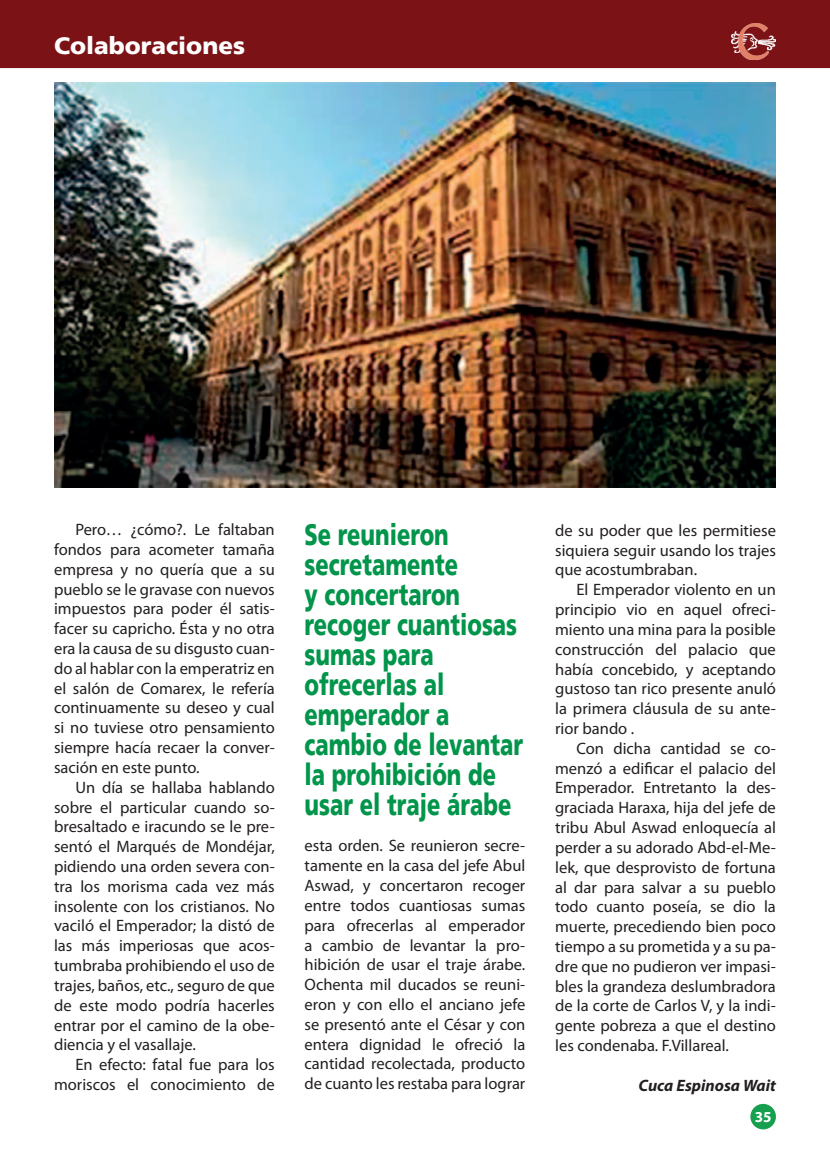
<style>
.page{position:relative;width:830px;height:1149px;background:#fff}
.page>*{position:absolute;margin:0;border:0;box-sizing:border-box;transform-origin:0 0}
.t1{font:900 30px/30px "Frutiger";color:#00954a;scale:.73 1}
.t2{font:900 24px "Frutiger";color:#fff}
.t3{font:16.5px/19.8px "Myriad Pro";color:#231f20;text-align:justify}
.t4{font:italic 700 16.5px "Myriad Pro";color:#231f20}
.t5{font:700 15.15px "Myriad Pro";color:#fff}
</style>
<div class="page">
<div style="left:0;top:0;width:829px;height:68px;background:#7b1215"></div>
<img style="left:731px;top:31px;width:44px;height:22px">
<img style="left:737px;top:23px;width:31px;height:37px">
<div style="left:750px;top:1103px;width:25px;height:25px;background:#169f4e;border-radius:50%"></div>
<img style="left:54px;top:83px;width:721px;height:404px">
<h2 class="t2" style="left:54px;top:32px;width:192px">Colaboraciones</h2>
<p class="t3" style="left:54px;top:519px;width:222px;text-indent:21px">Pero… ¿cómo?. Le faltaban fondos para acometer tamaña empresa y no quería que a su pueblo se le gravase con nuevos impuestos para poder él satis&shy;facer su capricho. Ésta y no otra era la causa de su disgusto cuan&shy;do al hablar con la emperatriz en el salón de Comarex, le refería continuamente su deseo y cual si no tuviese otro pensamiento siempre hacía recaer la conver&shy;sación en este punto.</p>
<p class="t3" style="left:54px;top:776px;width:222px;text-indent:21px">Un día se hallaba hablando sobre el particular cuando so&shy;bresaltado e iracundo se le pre&shy;sentó el Marqués de Mondéjar, pidiendo una orden severa con&shy;tra los morisma cada vez más insolente con los cristianos. No vaciló el Emperador; la distó de las más imperiosas que acos&shy;tumbraba prohibiendo el uso de trajes, baños, etc., seguro de que de este modo podría hacerles entrar por el camino de la obe&shy;diencia y el vasallaje.</p>
<p class="t3" style="left:54px;top:1054px;width:222px;text-align:right">En efecto: fatal fue para los moriscos el conocimiento de</p>
<h1 class="t1" style="left:304px;top:519px;width:300px">Se reunieron secretamente<br>y concertaron recoger cuantiosas sumas para ofrecerlas al emperador a cambio de levantar la prohibición de usar el traje árabe</h1>
<p class="t3" style="left:304px;top:835px;width:222px">esta orden. Se reunieron secre&shy;tamente en la casa del jefe Abul Aswad, y concertaron recoger entre todos cuantiosas sumas para ofrecerlas al emperador a cambio de levantar la pro&shy;hibición de usar el traje árabe.<br>Ochenta mil ducados se reuni&shy;eron y con ello el anciano jefe se presentó ante el César y con entera dignidad le ofreció la cantidad recolectada, producto de cuanto les restaba para lograr</p>
<p class="t3" style="left:555px;top:520px;width:222px">de su poder que les permitiese siquiera seguir usando los trajes que acostumbraban.</p>
<p class="t3" style="left:555px;top:579px;width:222px;text-indent:21px">El Emperador violento en un principio vio en aquel ofreci&shy;miento una mina para la posible construcción del palacio que había concebido, y aceptando gustoso tan rico presente anuló la primera cláusula de su ante&shy;rior bando .</p>
<p class="t3" style="left:555px;top:737px;width:222px;text-indent:21px">Con dicha cantidad se co&shy;menzó a edificar el palacio del Emperador. Entretanto la des&shy;graciada Haraxa, hija del jefe de tribu Abul Aswad enloquecía al perder a su adorado Abd-el-Me&shy;lek, que desprovisto de fortuna al dar para salvar a su pueblo todo cuanto poseía, se dio la muerte, precediendo bien poco tiempo a su prometida y a su pa&shy;dre que no pudieron ver impasi&shy;bles la grandeza deslumbradora de la corte de Carlos V, y la indi&shy;gente pobreza a que el destino les condenaba. F.Villareal.</p>
<p class="t4" style="left:638px;top:1073px;width:139px">Cuca Espinosa Wait</p>
<p class="t5" style="left:754px;top:1106px;width:18px">35</p>
</div>
